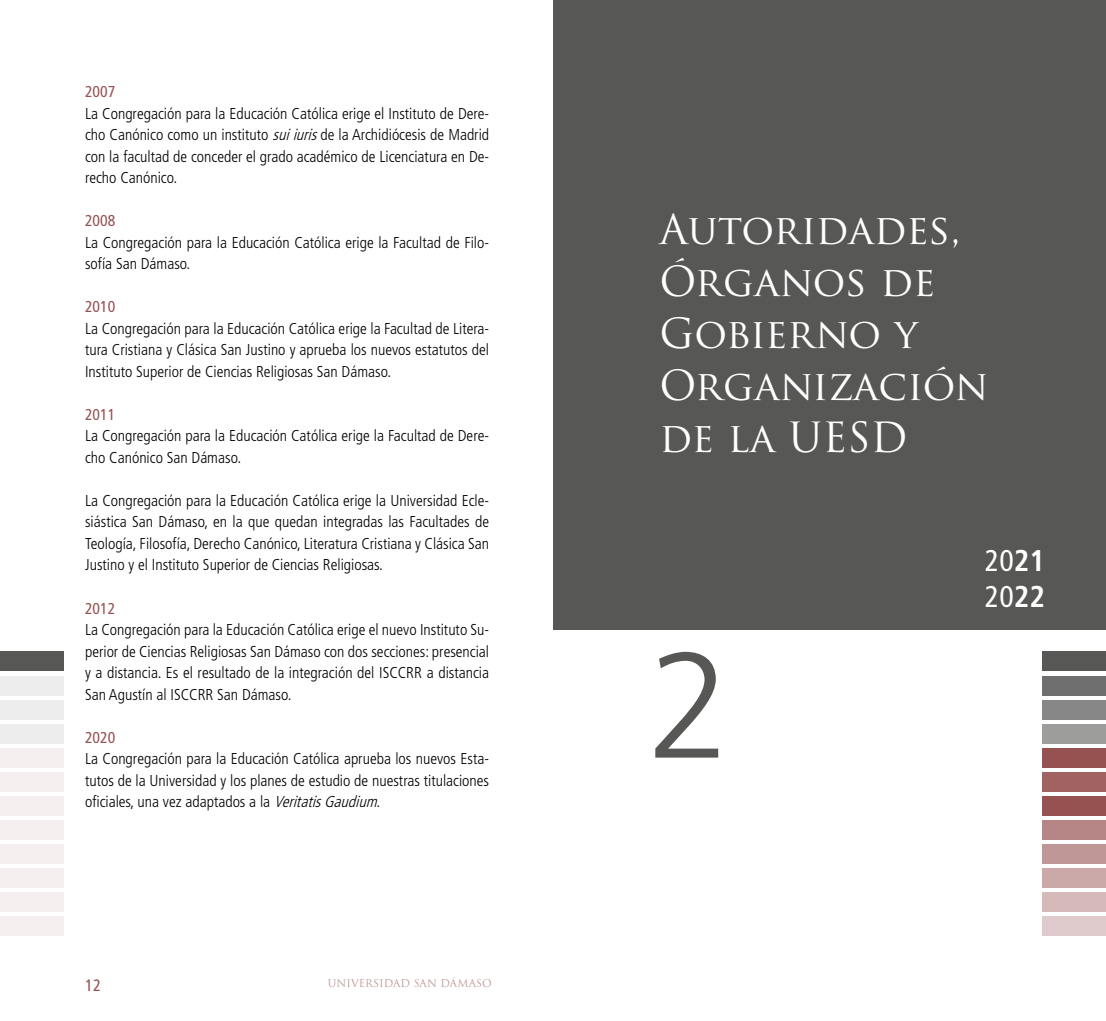
<style>
.page{position:relative;width:1106px;height:1021px;background:#fff}
.page>*{position:absolute;margin:0;border:0;box-sizing:border-box;transform-origin:0 0}
.t1{font:300 150px "Frutiger LT Std";color:#575756}
.t2{font:40.5px/51.8px "Trajan Pro";letter-spacing:.005em;color:#fff}
.t3{font:condensed 30px/36px "Frutiger LT Std";color:#fff}
.t4{font:condensed 16.5px "Frutiger LT Std";color:#955251}
.t5{font:300 condensed 15.75px/21.5px "Frutiger LT Std";color:#000;text-align:justify}
.t6{font:condensed 15.75px "Frutiger LT Std";color:#955251}
.t7{font:10.5px "Trajan Pro";color:#c09797}
.s1{font-style:italic}
.s2{font-weight:700}
</style>
<div class="page">
<div style="left:1042px;top:916px;width:64px;height:19px;background:#dfcbcb"></div>
<div style="left:1042px;top:892px;width:64px;height:19px;background:#d5bab9"></div>
<div style="left:1042px;top:868px;width:64px;height:19px;background:#caa9a8"></div>
<div style="left:1042px;top:844px;width:64px;height:19px;background:#c09797"></div>
<div style="left:1042px;top:820px;width:64px;height:19px;background:#b58685"></div>
<div style="left:1042px;top:795px;width:64px;height:20px;background:#955251"></div>
<div style="left:1042px;top:771px;width:64px;height:20px;background:#a06362"></div>
<div style="left:1042px;top:747px;width:64px;height:20px;background:#955251"></div>
<div style="left:1042px;top:723px;width:64px;height:20px;background:#9d9d9c"></div>
<div style="left:1042px;top:699px;width:64px;height:20px;background:#878787"></div>
<div style="left:1042px;top:675px;width:64px;height:20px;background:#706f6f"></div>
<div style="left:1042px;top:651px;width:64px;height:19px;background:#575756"></div>
<div style="left:553px;top:0;width:553px;height:629px;background:#575756"></div>
<div style="left:0;top:916px;width:63px;height:19px;background:#f4eeee"></div>
<div style="left:0;top:892px;width:63px;height:19px;background:#f4eeee"></div>
<div style="left:0;top:868px;width:63px;height:19px;background:#f4eeee"></div>
<div style="left:0;top:844px;width:63px;height:19px;background:#f4eeee"></div>
<div style="left:0;top:820px;width:63px;height:19px;background:#f4eeee"></div>
<div style="left:0;top:795px;width:64px;height:20px;background:#f4eeee"></div>
<div style="left:0;top:771px;width:63px;height:20px;background:#f4eeee"></div>
<div style="left:0;top:747px;width:63px;height:20px;background:#f4eeee"></div>
<div style="left:0;top:723px;width:63px;height:20px;background:#ededed"></div>
<div style="left:0;top:699px;width:63px;height:20px;background:#ededed"></div>
<div style="left:0;top:675px;width:63px;height:20px;background:#ededed"></div>
<div style="left:0;top:651px;width:63px;height:19px;background:#575756"></div>
<p class="t6" style="left:85px;top:82px;width:32px">2007</p>
<p class="t5" style="left:85px;top:103px;width:406px">La Congregación para la Educación Católica erige el Instituto de Dere&shy;cho Canónico como un instituto <span class="s1">suiiuris</span>de la Archidiócesis de Madrid con la facultad de conceder el grado académico de Licenciatura en De&shy;recho Canónico.</p>
<p class="t6" style="left:85px;top:211px;width:32px">2008</p>
<p class="t5" style="left:85px;top:232px;width:405px">La Congregación para la Educación Católica erige la Facultad de Filo&shy;sofía San Dámaso.</p>
<p class="t6" style="left:85px;top:297px;width:32px">2010</p>
<p class="t5" style="left:85px;top:318px;width:405px">La Congregación para la Educación Católica erige la Facultad de Litera&shy;tura Cristiana y Clásica San Justino y aprueba los nuevos estatutos del Instituto Superior de Ciencias Religiosas San Dámaso.</p>
<p class="t6" style="left:85px;top:405px;width:32px">2011</p>
<p class="t5" style="left:85px;top:425px;width:405px">La Congregación para la Educación Católica erige la Facultad de Dere&shy;cho Canónico San Dámaso.</p>
<p class="t5" style="left:85px;top:490px;width:405px">La Congregación para la Educación Católica erige la Universidad Ecle&shy;siástica San Dámaso, en la que quedan integradas las Facultades de Teología, Filosofía, Derecho Canónico, Literatura Cristiana y Clásica San Justino y el Instituto Superior de Ciencias Religiosas.</p>
<p class="t6" style="left:85px;top:599px;width:32px">2012</p>
<p class="t5" style="left:85px;top:619px;width:406px">La Congregación para la Educación Católica erige el nuevo Instituto Su&shy;perior de Ciencias Religiosas San Dámaso con dos secciones: presencial y a distancia. Es el resultado de la integración del ISCCRR a distancia San Agustín al ISCCRR San Dámaso.</p>
<p class="t6" style="left:85px;top:728px;width:32px">2020</p>
<p class="t5" style="left:85px;top:748px;width:405px">La Congregación para la Educación Católica aprueba los nuevos Esta&shy;tutos de la Universidad y los planes de estudio de nuestras titulaciones oficiales, una vez adaptados a la <span class="s1">VeritatisGaudium</span>.</p>
<p class="t4" style="left:85px;top:975px;width:17px">12</p>
<p class="t7" style="left:328px;top:976px;width:165px">UNIVERSIDAD SAN DÁMASO</p>
<h2 class="t2" style="left:659px;top:203px;width:330px">Autoridades,<br>Órganos de<br>Gobierno y<br>Organización de la UESD</h2>
<h1 class="t1" style="left:648px;top:621px;width:85px">2</h1>
<h3 class="t3" style="left:985px;top:543px;width:61px">20<span class="s2">21<br></span>20<span class="s2">22</span></h3>
</div>
